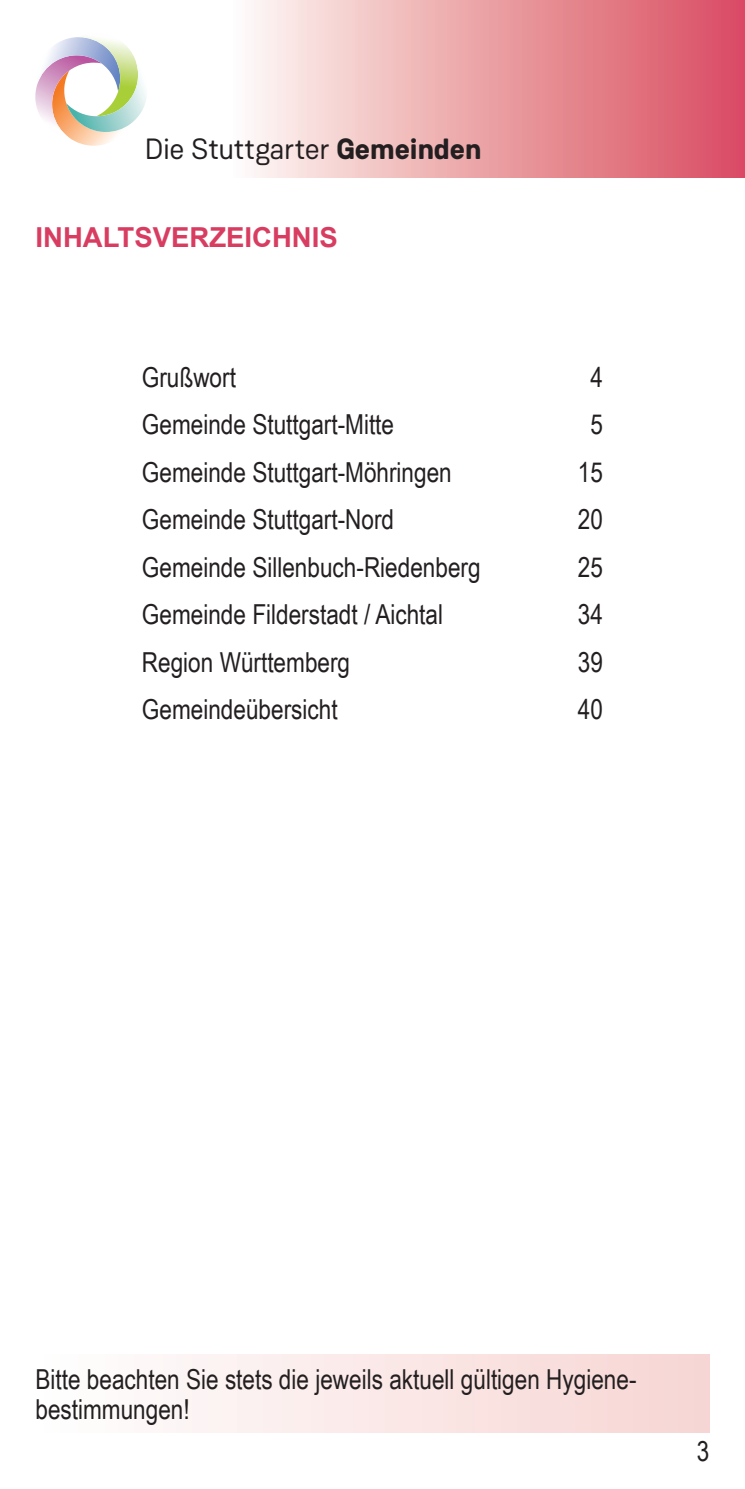
<style>
.page{position:relative;width:745px;height:1489px;background:#fff}
.page>*{position:absolute;margin:0;border:0;box-sizing:border-box;transform-origin:0 0}
.t1{font:29.25px "Weissenhof Grotesk";letter-spacing:-.01em;color:#231f20}
.t2{font:27.5px/30px "Arial Narrow";color:#231f20}
.t3{font:700 27.5px "Arial";color:#d83d61}
.s1{font-weight:700}
</style>
<div class="page">
<div style="left:35px;top:1354px;width:674px;height:77px;background:linear-gradient(to right,#fefffe,#f6d5d3)"></div>
<svg style="left:254px;top:0;width:490px;height:177px;background:#ea9fa5"></svg>
<svg style="left:35px;top:36px;width:111px;height:110px"></svg>
<img style="left:66px;top:103px;width:64px;height:29px">
<img style="left:96px;top:62px;width:42px;height:54px">
<p class="t1" style="left:145px;top:132px;width:338px">Die Stuttgarter <span class="s1">Gemeinden</span></p>
<p class="t3" style="left:35px;top:218px;width:304px">INHALTSVERZEICHNIS</p>
<p class="t2" style="left:142px;top:361px;width:95px">Grußwort</p>
<p class="t2" style="left:590px;top:361px;width:14px">4</p>
<p class="t2" style="left:142px;top:408px;width:253px">Gemeinde Stuttgart-Mitte</p>
<p class="t2" style="left:590px;top:408px;width:14px">5</p>
<p class="t2" style="left:142px;top:456px;width:311px">Gemeinde Stuttgart-Möhringen</p>
<p class="t2" style="left:577px;top:456px;width:27px">15</p>
<p class="t2" style="left:142px;top:503px;width:253px">Gemeinde Stuttgart-Nord</p>
<p class="t2" style="left:577px;top:503px;width:27px">20</p>
<p class="t2" style="left:142px;top:551px;width:340px">Gemeinde Sillenbuch-Riedenberg</p>
<p class="t2" style="left:577px;top:551px;width:27px">25</p>
<p class="t2" style="left:142px;top:598px;width:302px">Gemeinde Filderstadt / Aichtal</p>
<p class="t2" style="left:577px;top:598px;width:27px">34</p>
<p class="t2" style="left:142px;top:646px;width:210px">Region Württemberg</p>
<p class="t2" style="left:577px;top:646px;width:27px">39</p>
<p class="t2" style="left:142px;top:693px;width:197px">Gemeindeübersicht</p>
<p class="t2" style="left:577px;top:693px;width:27px">40</p>
<p class="t2" style="left:35px;top:1362px;width:600px">Bitte beachten Sie stets die jeweils aktuell gültigen Hygiene&shy;bestimmungen!</p>
<p class="t2" style="left:696px;top:1434px;width:14px">3</p>
</div>
